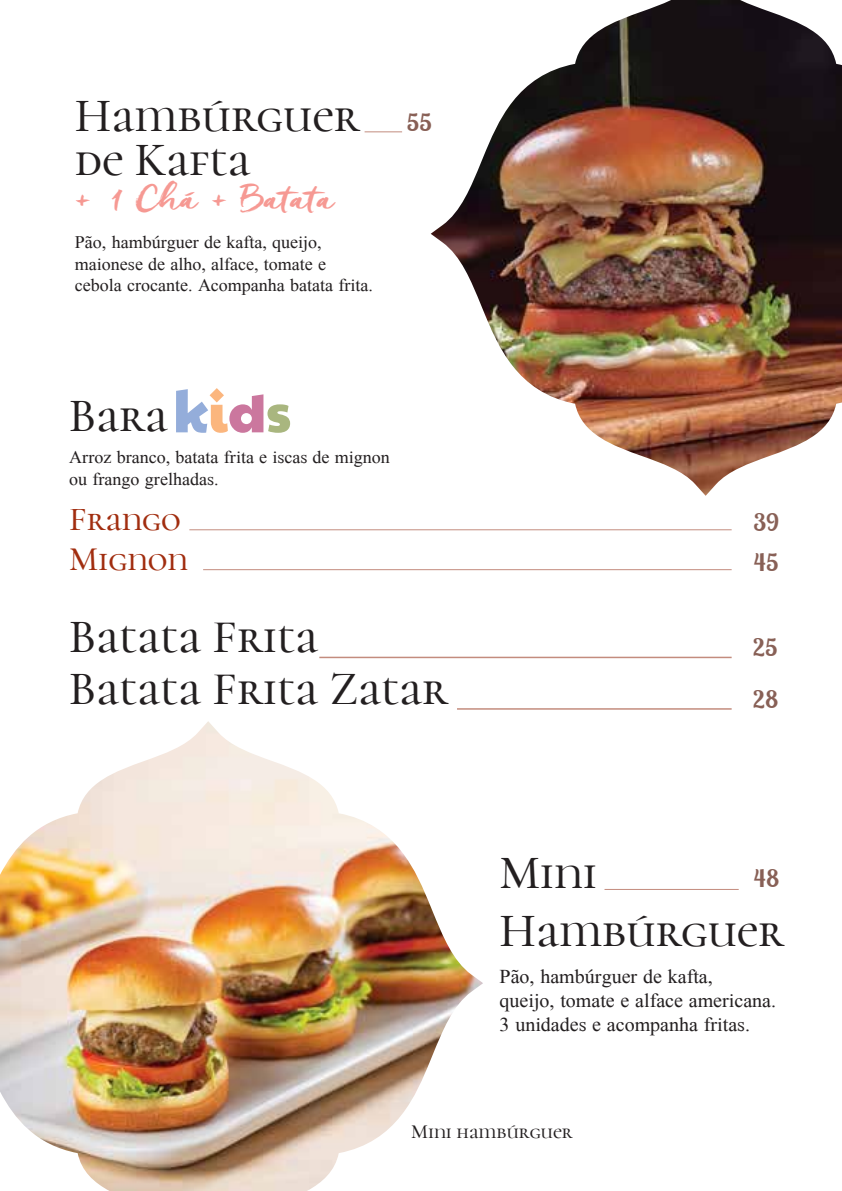
<style>
.page{position:relative;width:842px;height:1191px;background:#fff}
.page>*{position:absolute;margin:0;border:0;box-sizing:border-box;transform-origin:0 0}
.t1{font:500 48px/58px "Cormorant Unicase";color:#231f20}
.t2{font:35.6px "Freeland";color:#f69993}
.t3{font:500 34.4px/39.8px "Cormorant Unicase";color:#a12d0f}
.t4{font:700 24px/39.8px "Lobster Two";color:#886056}
.t5{font:20px/24px "Doulos SIL";color:#231f20}
.t6{font:500 20px "Cormorant Unicase";color:#231f20}
.t7{font:18px/21.6px "Doulos SIL";color:#231f20}
</style>
<div class="page">
<hr style="left:319px;top:656px;width:413px;height:2px;background:#c38c7e">
<hr style="left:457px;top:708px;width:275px;height:1px;background:#c38c7e">
<img style="left:431px;top:0;width:411px;height:496px">
<img style="left:0;top:721px;width:483px;height:470px">
<hr style="left:604px;top:889px;width:135px;height:1px;background:#c38c7e">
<hr style="left:365px;top:131px;width:37px;height:1px;background:#c38c7e">
<svg style="left:176px;top:388px;width:114px;height:45px"></svg>
<hr style="left:189px;top:529px;width:543px;height:1px;background:#c38c7e">
<hr style="left:203px;top:569px;width:529px;height:1px;background:#c38c7e">
<h1 class="t1" style="left:75px;top:94px;width:286px;line-height:44px">Hambúrguer de Kafta</h1>
<h2 class="t2" style="left:75px;top:175px;width:261px">+ 1 Chá + Batata</h2>
<p class="t7" style="left:75px;top:231px;width:300px">Pão, hambúrguer de kafta, queijo, maionese de alho, alface, tomate e cebola crocante. Acompanha batata frita.</p>
<h3 class="t4" style="left:407px;top:102px;width:26px">55</h3>
<h1 class="t1" style="left:69px;top:386px;width:101px">Bara</h1>
<p class="t7" style="left:69px;top:446px;width:322px">Arroz branco, batata frita e iscas de mignon ou frango grelhadas.</p>
<h3 class="t3" style="left:69px;top:499px;width:120px">Frango<br>Mignon</h3>
<h1 class="t1" style="left:69px;top:607px;width:251px">Batata Frita</h1>
<h1 class="t1" style="left:69px;top:659px;width:381px">Batata Frita Zatar</h1>
<h3 class="t4" style="left:753px;top:502px;width:28px">39<br>45</h3>
<h3 class="t4" style="left:753px;top:627px;width:26px">25</h3>
<h3 class="t4" style="left:753px;top:679px;width:27px">28</h3>
<h1 class="t1" style="left:499px;top:843px;width:286px">Mini<br>Hambúrguer</h1>
<h3 class="t4" style="left:754px;top:858px;width:27px">48</h3>
<p class="t5" style="left:499px;top:964px;width:278px">Pão, hambúrguer de kafta,<br>queijo, tomate e alface americana.<br>3 unidades e acompanha fritas.</p>
<p class="t6" style="left:411px;top:1119px;width:163px">Mini hambúrguer</p>
</div>
